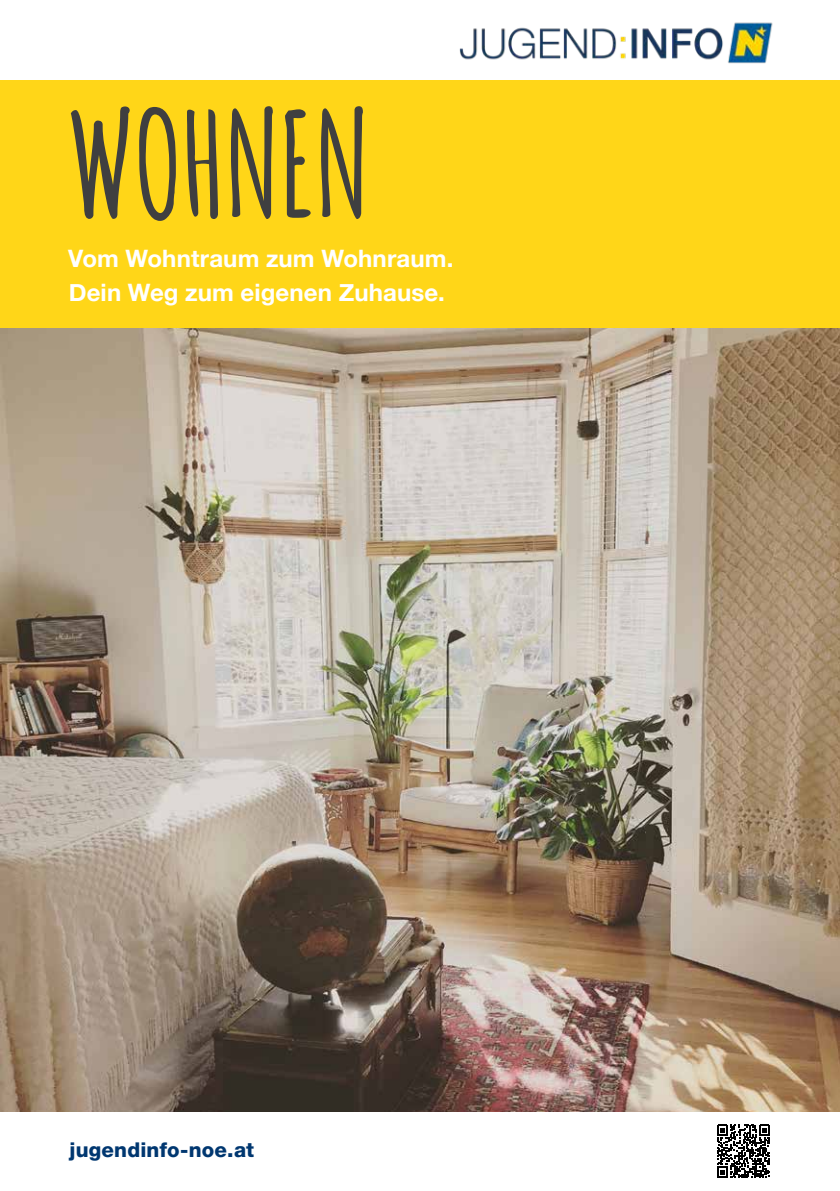
<style>
.page{position:relative;width:840px;height:1191px;background:#fff}
.page>*{position:absolute;margin:0;border:0;box-sizing:border-box;transform-origin:0 0}
.t1{font:700 142px "Amatic SC";letter-spacing:-.03em;color:#3f3f40}
.t2{font:700 24px/34px "Helvetica Neue";letter-spacing:.005em;color:#fff}
.t3{font:800 20.4px "Helvetica Neue";letter-spacing:.005em;color:#003770}
</style>
<div class="page">
<div style="left:0;top:81px;width:839px;height:248px;background:#ffd618"></div>
<img style="left:0;top:329px;width:839px;height:782px">
<img style="left:459px;top:22px;width:314px;height:42px">
<svg style="left:717px;top:1124px;width:52px;height:54px"></svg>
<h1 class="t1" style="left:67px;top:55px;width:306px">WOHNEN</h1>
<p class="t2" style="left:68px;top:242px;width:386px">Vom Wohntraum zum Wohnraum.<br>Dein Weg zum eigenen Zuhause.</p>
<p class="t3" style="left:69px;top:1137px;width:186px">jugendinfo-noe.at</p>
</div>
